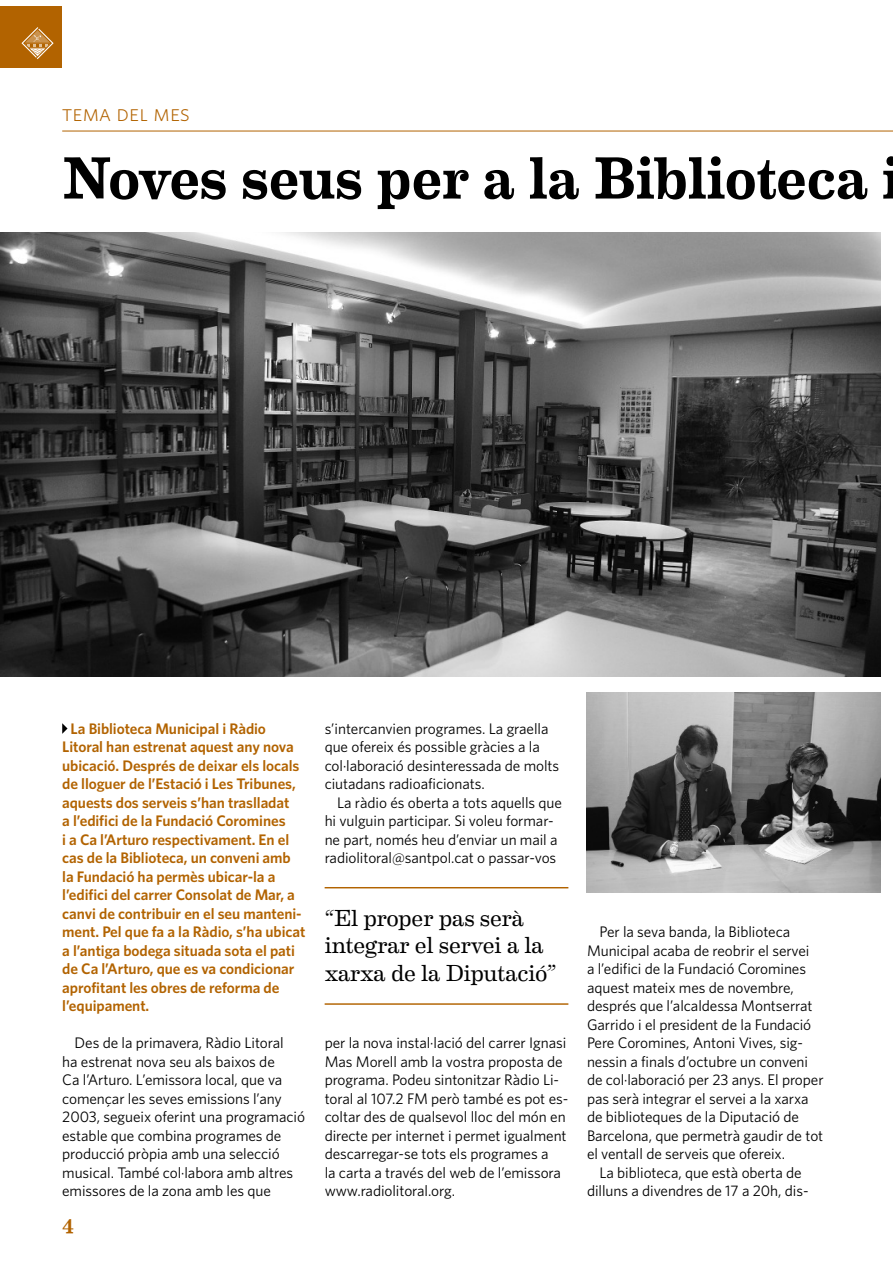
<style>
.page{position:relative;width:893px;height:1263px;background:#fff}
.page>*{position:absolute;margin:0;border:0;box-sizing:border-box;transform-origin:0 0}
.t1{font:500 59.7px "Eames Century Modern";letter-spacing:-.005em;color:#000}
.t2{font:23.25px/27.6px "Eames Century Modern";letter-spacing:-.01em;color:#000}
.t3{font:23.25px "Whitney Light SC";letter-spacing:.005em;color:#b26300}
.t4{font:500 20.4px "Eames Century Modern";color:#b26300}
.t5{font:15.3px/18.5px "Whitney";letter-spacing:-.005em;color:#000}
.t6{font:600 15.3px/18.5px "Whitney";letter-spacing:-.005em;color:#b26300}
</style>
<div class="page">
<img style="left:1px;top:233px;width:879px;height:444px">
<hr style="left:62px;top:131px;width:830px;height:1px;background:#b26300">
<svg style="left:62px;top:723px;width:6px;height:11px"></svg>
<img style="left:587px;top:692px;width:293px;height:200px">
<hr style="left:324px;top:887px;width:244px;height:1px;background:#b26300">
<hr style="left:324px;top:1003px;width:244px;height:2px;background:#b26300">
<div style="left:0;top:6px;width:62px;height:62px;background:#b26300"></div>
<svg style="left:21px;top:27px;width:33px;height:32px"></svg>
<h2 class="t3" style="left:62px;top:103px;width:129px">tema del mes</h2>
<h1 class="t1" style="left:62px;top:156px;width:840px">Noves seus per a la Biblioteca i</h1>
<p class="t6" style="left:62px;top:721px;width:245px;text-indent:8px">La Biblioteca Municipal i Ràdio Litoral han estrenat aquest any nova ubicació. Després de deixar els locals de lloguer de l’Estació i Les Tribunes, aquests dos serveis s’han traslladat<br>a l’edifici de la Fundació Coromines<br>i a Ca l’Arturo respectivament. En el cas de la Biblioteca, un conveni amb la Fundació ha permès ubicar-la a l’edifici del carrer Consolat de Mar, a canvi de contribuir en el seu manteni&shy;ment. Pel que fa a la Ràdio, s’ha ubicat a l’antiga bodega situada sota el pati de Ca l’Arturo, que es va condicionar aprofitant les obres de reforma de l’equipament.</p>
<p class="t5" style="left:62px;top:1034px;width:244px;text-indent:12px">Des de la primavera, Ràdio Litoral<br>ha estrenat nova seu als baixos de<br>Ca l’Arturo. L’emissora local, que va començar les seves emissions l’any 2003, segueix oferint una programació estable que combina programes de producció pròpia amb una selecció musical. També col·labora amb altres emissores de la zona amb les que</p>
<h3 class="t4" style="left:62px;top:1216px;width:13px">4</h3>
<p class="t5" style="left:325px;top:720px;width:236px">s’intercanvien programes. La graella que ofereix és possible gràcies a la col·laboració desinteressada de molts ciutadans radioaficionats.</p>
<p class="t5" style="left:325px;top:794px;width:239px;text-indent:12px">La ràdio és oberta a tots aquells que hi vulguin participar. Si voleu formar&shy;ne part, només heu d’enviar un mail a radiolitoral@santpol.cat o passar-vos</p>
<h2 class="t2" style="left:325px;top:904px;width:233px">“El proper pas serà integrar el servei a la xarxa de la Diputació”</h2>
<p class="t5" style="left:325px;top:1035px;width:245px">per la nova instal·lació del carrer Ignasi Mas Morell amb la vostra proposta de programa. Podeu sintonitzar Ràdio Li&shy;toral al 107.2 FM però també es pot es&shy;coltar des de qualsevol lloc del món en directe per internet i permet igualment descarregar-se tots els programes a<br>la carta a través del web de l’emissora www.radiolitoral.org.</p>
<p class="t5" style="left:587px;top:924px;width:238px;text-indent:12px">Per la seva banda, la Biblioteca Municipal acaba de reobrir el servei<br>a l’edifici de la Fundació Coromines aquest mateix mes de novembre, després que l’alcaldessa Montserrat Garrido i el president de la Fundació Pere Coromines, Antoni Vives, sig&shy;nessin a finals d’octubre un conveni de col·laboració per 23 anys. El proper pas serà integrar el servei a la xarxa de biblioteques de la Diputació de Barcelona, que permetrà gaudir de tot el ventall de serveis que ofereix.</p>
<p class="t5" style="left:587px;top:1164px;width:223px;text-align:center">La biblioteca, que està oberta de dilluns a divendres de 17 a 20h, dis-</p>
</div>
